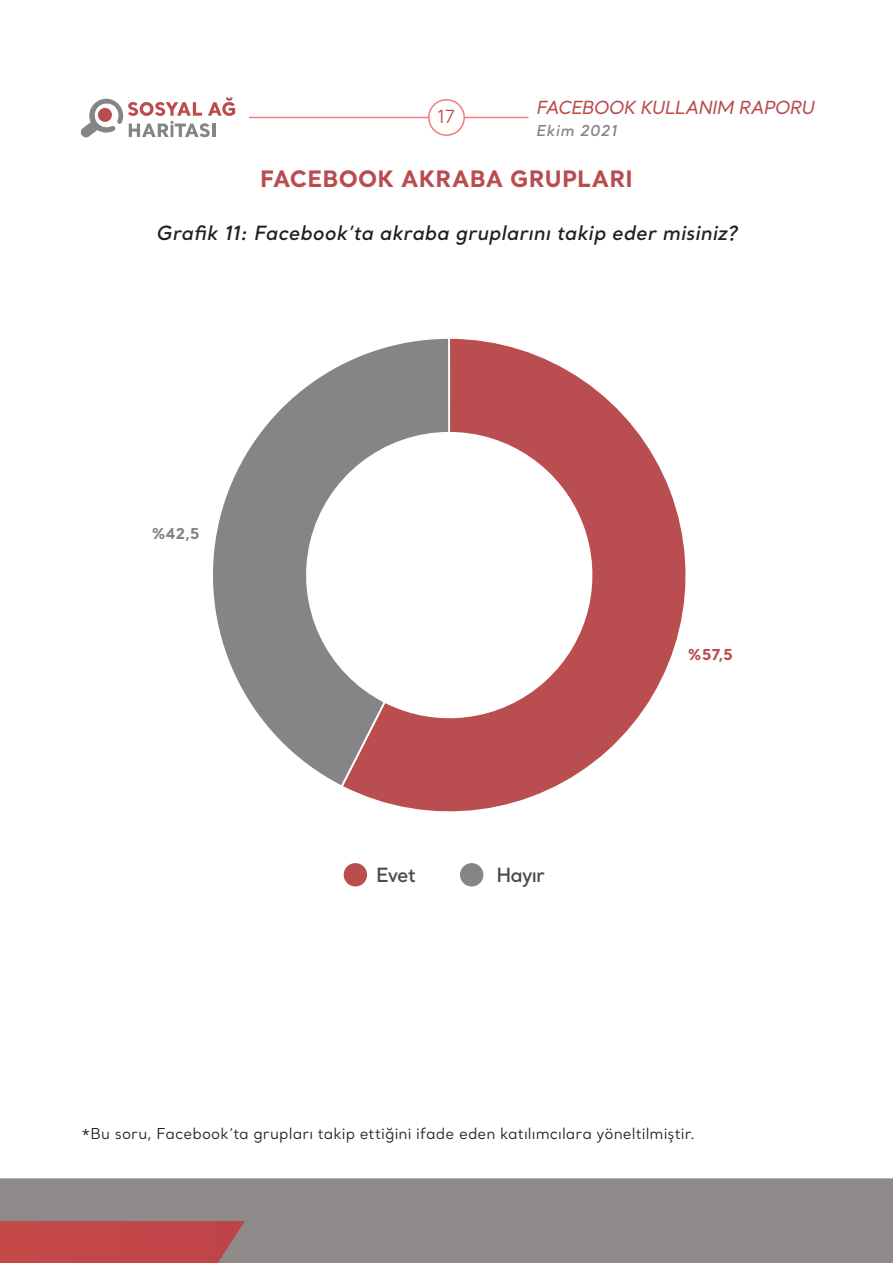
<style>
.page{position:relative;width:893px;height:1263px;background:#fff}
.page>*{position:absolute;margin:0;border:0;box-sizing:border-box;transform-origin:0 0}
.ANA_METIN{font:700 22.5px "Santral";letter-spacing:.005em;color:#ba4c4e}
.ANA_METIN-2{font:italic 600 19.5px "Santral";letter-spacing:.01em;color:#231f20}
.t1{font:600 19.5px "Santral";letter-spacing:-.04em;color:#4b4c4b}
.t2{font:italic 500 18px "Santral";letter-spacing:-.035em;color:#ba4c4e}
.t3{font:18px "Santral";color:#bc4c4e}
.ANA_METIN-3{font:15px "Santral";letter-spacing:.005em;color:#231f20}
.t4{font:italic 600 15px "Santral";letter-spacing:.04em;color:#848587}
.t5{font:700 15px "Santral";color:#ba4d4f}
.t6{font:700 15px "Santral";color:#858587}
</style>
<div class="page">
<div style="left:0;top:1178px;width:893px;height:85px;background:#8e8a8a"></div>
<div style="left:0;top:1221px;width:245px;height:42px;background:#c24648"></div>
<hr style="left:249px;top:117px;width:279px;height:1px;background:#f37d7d">
<div style="left:429px;top:100px;width:35px;height:35px;background:#fff;border-radius:50%"></div>
<div style="left:428px;top:99px;width:37px;height:37px;border:2px solid #f37d7d;border-radius:50%"></div>
<svg style="left:80px;top:98px;width:155px;height:40px"></svg>
<svg style="left:349px;top:338px;width:337px;height:474px"></svg>
<svg style="left:213px;top:338px;width:238px;height:451px"></svg>
<div style="left:344px;top:863px;width:23px;height:23px;background:#ba4d4f;border-radius:50%"></div>
<div style="left:460px;top:863px;width:23px;height:23px;background:#858587;border-radius:50%"></div>
<p class="t3" style="left:437px;top:105px;width:19px">17</p>
<p class="t2" style="left:536px;top:96px;width:280px">FACEBOOK KULLANIM RAPORU</p>
<p class="t4" style="left:536px;top:121px;width:82px">Ekim 2021</p>
<p class="ANA_METIN" style="left:260px;top:163px;width:374px">FACEBOOK AKRABA GRUPLARI</p>
<p class="ANA_METIN-2" style="left:156px;top:220px;width:583px">Grafik 11: Facebook’ta akraba gruplarını takip eder misiniz?</p>
<p class="t6" style="left:151px;top:523px;width:50px">%42,5</p>
<p class="t1" style="left:376px;top:862px;width:41px">Evet</p>
<p class="t1" style="left:496px;top:862px;width:50px">Hayır</p>
<p class="t5" style="left:687px;top:644px;width:47px">%57,5</p>
<p class="ANA_METIN-3" style="left:81px;top:1124px;width:615px">*Bu soru, Facebook’ta grupları takip ettiğini ifade eden katılımcılara yöneltilmiştir.</p>
</div>
